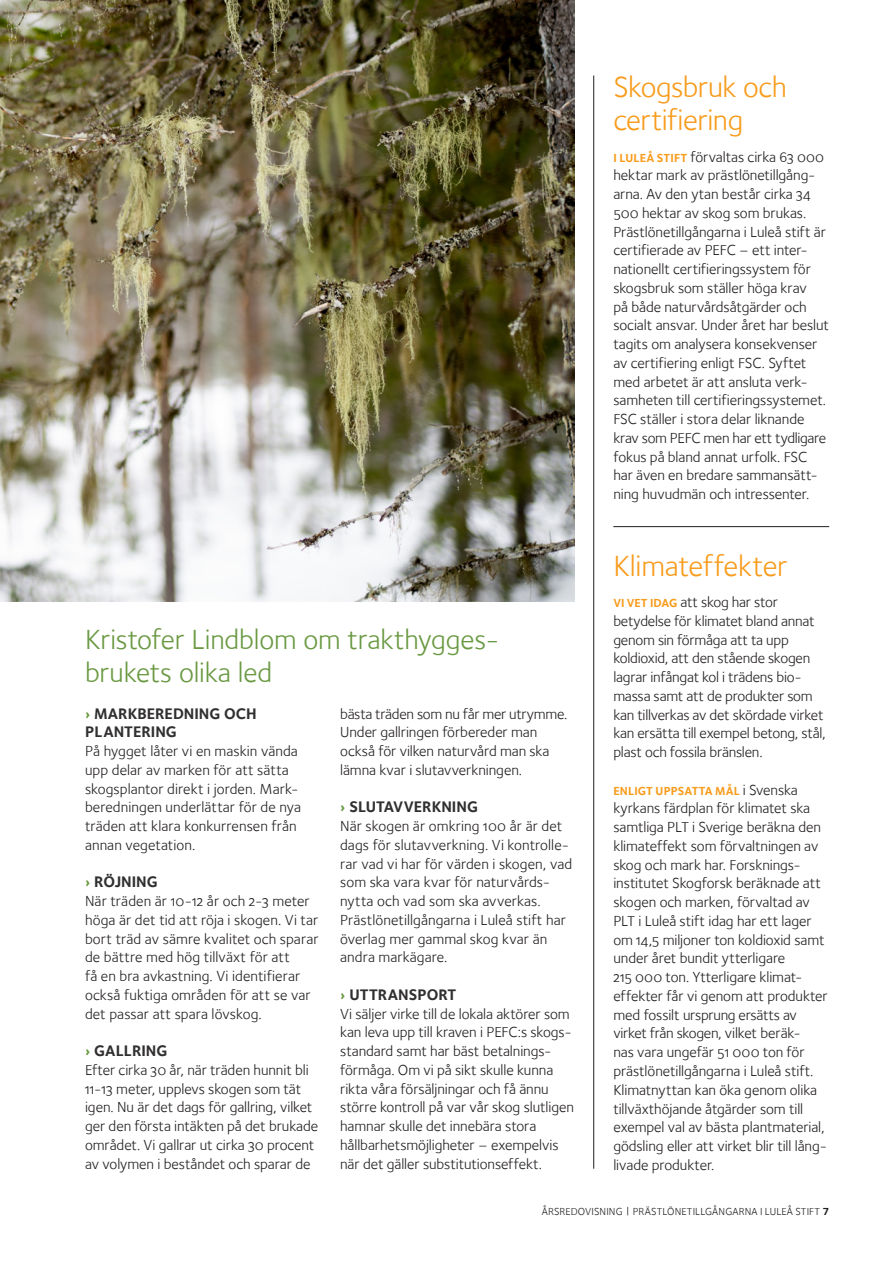
<style>
.page{position:relative;width:893px;height:1263px;background:#fff}
.page>*{position:absolute;margin:0;border:0;box-sizing:border-box;transform-origin:0 0}
.t1{font:30px/33px "Foundry Sterling Book OSF";letter-spacing:-.015em;color:#f89c1c}
.t2{font:28.5px/33px "Foundry Sterling Book OSF";letter-spacing:-.005em;color:#6a9942}
.t3{font:700 15.75px/18.8px "Foundry Sterling";color:#312f30}
.t4{font:15px/18.8px "Foundry Sterling Book OSF";letter-spacing:-.005em;color:#231f20}
.t5{font:700 12px "Foundry Sterling";letter-spacing:.005em;color:#f89c1c}
.t6{font:10.5px "Foundry Sterling Book OSF";letter-spacing:.015em;color:#231f20}
.s1{color:#6a9942}
.s2{font-family:"Foundry Sterling";font-weight:700;font-size:12px;color:#f89c1c}
.s3{font-family:"Foundry Sterling Book OSF";font-weight:400;font-size:15px;color:#231f20}
.s4{font-family:"Foundry Sterling";font-weight:700}
</style>
<div class="page">
<img style="left:0;top:0;width:574px;height:601px">
<hr style="left:593px;top:76px;width:1px;height:1093px;background:#231f20">
<hr style="left:613px;top:526px;width:216px;height:1px;background:#231f20">
<p class="t2" style="left:85px;top:623px;width:416px">Kristofer Lindblom om trakthygges&shy;brukets olika led</p>
<p class="t3" style="left:85px;top:704px;width:173px"><span class="s1">›</span> MARKBEREDNING OCH<br>PLANTERING</p>
<p class="t4" style="left:85px;top:742px;width:218px">På hygget låter vi en maskin vända upp delar av marken för att sätta skogsplantor direkt i jorden. Mark&shy;beredningen underlättar för de nya träden att klara konkurrensen från annan vegetation.</p>
<p class="t3" style="left:85px;top:872px;width:74px"><span class="s1">›</span> RÖJNING</p>
<p class="t4" style="left:85px;top:892px;width:235px">När träden är 10-12 år och 2-3 meter höga är det tid att röja i skogen. Vi tar bort träd av sämre kvalitet och sparar de bättre med hög tillväxt för att<br>få en bra avkastning. Vi identifierar också fuktiga områden för att se var det passar att spara lövskog.</p>
<p class="t3" style="left:85px;top:1041px;width:84px"><span class="s1">›</span> GALLRING</p>
<p class="t4" style="left:85px;top:1060px;width:235px">Efter cirka 30 år, när träden hunnit bli 11-13 meter, upplevs skogen som tät igen. Nu är det dags för gallring, vilket ger den första intäkten på det brukade området. Vi gallrar ut cirka 30 procent av volymen i beståndet och sparar de</p>
<p class="t4" style="left:340px;top:704px;width:229px">bästa träden som nu får mer utrymme.<br>Under gallringen förbereder man också för vilken naturvård man ska lämna kvar i slutavverkningen.</p>
<p class="t3" style="left:340px;top:797px;width:139px"><span class="s1">›</span> SLUTAVVERKNING</p>
<p class="t4" style="left:340px;top:817px;width:234px">När skogen är omkring 100 år är det dags för slutavverkning. Vi kontrolle&shy;rar vad vi har för värden i skogen, vad som ska vara kvar för naturvårds&shy;nytta och vad som ska avverkas.<br>Prästlönetillgångarna i Luleå stift har överlag mer gammal skog kvar än andra markägare.</p>
<p class="t3" style="left:340px;top:985px;width:118px"><span class="s1">›</span> UTTRANSPORT</p>
<p class="t4" style="left:340px;top:1004px;width:235px">Vi säljer virke till de lokala aktörer som kan leva upp till kraven i PEFC:s skogs&shy;standard samt har bäst betalnings&shy;förmåga. Om vi på sikt skulle kunna rikta våra försäljningar och få ännu större kontroll på var vår skog slutligen hamnar skulle det innebära stora hållbarhetsmöjligheter – exempelvis när det gäller substitutionseffekt.</p>
<p class="t1" style="left:613px;top:71px;width:175px">Skogsbruk och certifiering</p>
<p class="t4" style="left:613px;top:147px;width:217px"><span class="s2">I LULEÅ STIFT</span> förvaltas cirka 63 000 hektar mark av prästlönetillgång&shy;arna. Av den ytan består cirka 34<br>500 hektar av skog som brukas.<br>Prästlönetillgångarna i Luleå stift är certifierade av PEFC – ett inter&shy;nationellt certifieringssystem för skogsbruk som ställer höga krav<br>på både naturvårdsåtgärder och socialt ansvar. Under året har beslut tagits om analysera konsekvenser av certifiering enligt FSC. Syftet med arbetet är att ansluta verk&shy;samheten till certifieringssystemet.<br>FSC ställer i stora delar liknande krav som PEFC men har ett tydligare fokus på bland annat urfolk. FSC har även en bredare sammansätt&shy;ning huvudmän och intressenter.</p>
<p class="t1" style="left:613px;top:549px;width:176px">Klimateffekter</p>
<p class="t4" style="left:613px;top:593px;width:214px"><span class="s2">VI VET IDAG</span> att skog har stor betydelse för klimatet bland annat genom sin förmåga att ta upp koldioxid, att den stående skogen lagrar infångat kol i trädens bio&shy;massa samt att de produkter som kan tillverkas av det skördade virket kan ersätta till exempel betong, stål, plast och fossila bränslen.</p>
<p class="t5" style="left:613px;top:783px;width:186px">ENLIGT UPPSATTA MÅL <span class="s3">i Svenska</span></p>
<p class="t4" style="left:613px;top:799px;width:216px">kyrkans färdplan för klimatet ska samtliga PLT i Sverige beräkna den klimateffekt som förvaltningen av skog och mark har. Forsknings&shy;institutet Skogforsk beräknade att skogen och marken, förvaltad av PLT i Luleå stift idag har ett lager om 14,5 miljoner ton koldioxid samt under året bundit ytterligare<br>215 000 ton. Ytterligare klimat&shy;effekter får vi genom att produkter med fossilt ursprung ersätts av virket från skogen, vilket beräk-<br>nas vara ungefär 51 000 ton för prästlönetillgångarna i Luleå stift.<br>Klimatnyttan kan öka genom olika tillväxthöjande åtgärder som till exempel val av bästa plantmaterial, gödsling eller att virket blir till lång&shy;livade produkter.</p>
<p class="t6" style="left:542px;top:1205px;width:289px">ÅRSREDOVISNING | PRÄSTLÖNETILLGÅNGARNA I LULEÅ STIFT <span class="s4">7</span></p>
</div>
